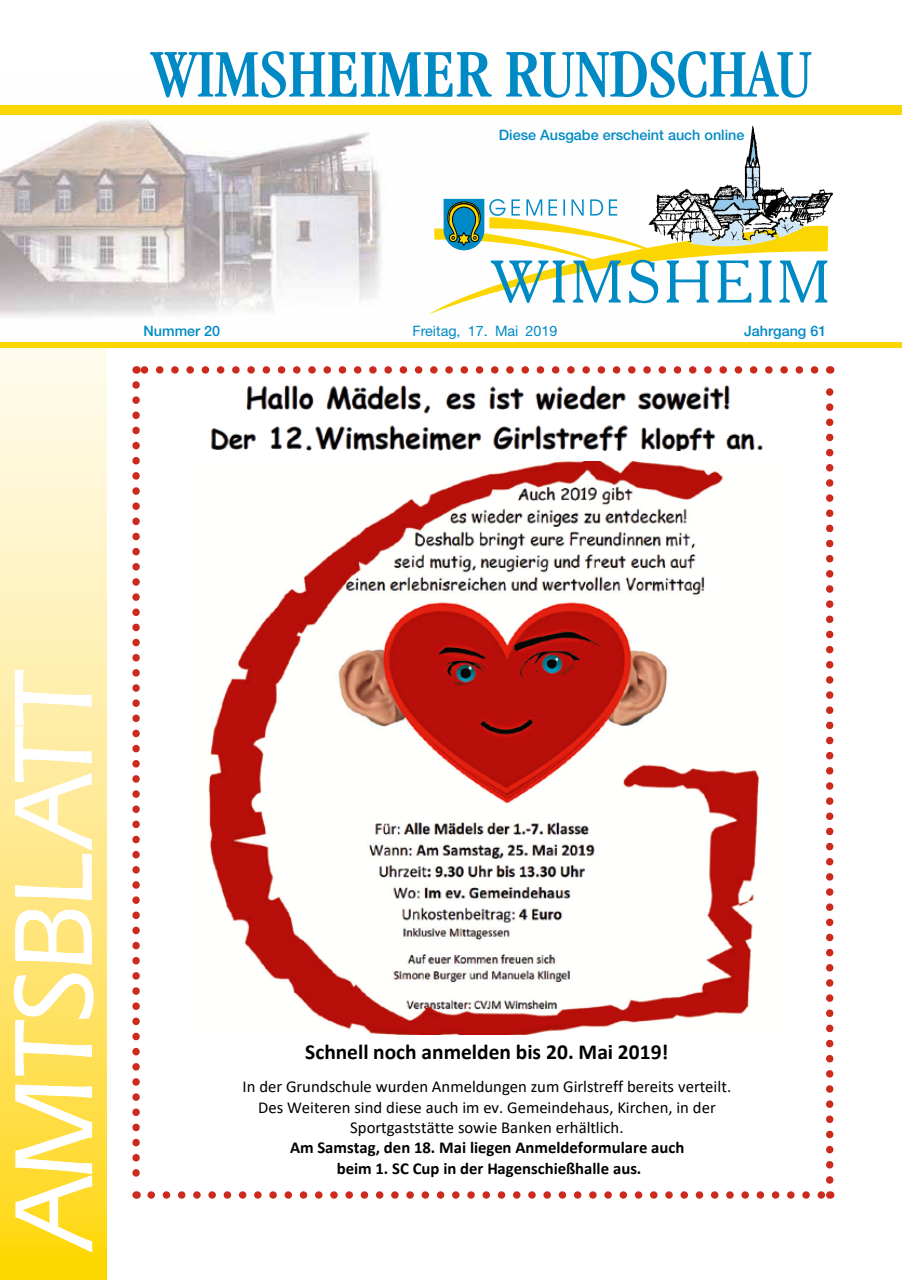
<style>
.page{position:relative;width:902px;height:1280px;background:#fff}
.page>*{position:absolute;margin:0;border:0;box-sizing:border-box;transform-origin:0 0}
.t1{font:700 21.45px "Calibri";color:#000}
.t2{font:16.65px/20.4px "Calibri";color:#000;text-align:center}
.t3{font:700 16.65px/20.5px "Calibri";color:#000;text-align:center}
.t4{font:500 14.4px "Helvetica Neue";color:#008ac5}
.t5{font:14.4px "Helvetica Neue";color:#008ac5}
</style>
<div class="page">
<svg style="left:0;top:348px;width:106px;height:932px;background:#feeea7"></svg>
<img style="left:0;top:119px;width:430px;height:198px">
<svg style="left:428px;top:216px;width:400px;height:98px"></svg>
<img style="left:645px;top:189px;width:188px;height:53px">
<svg style="left:150px;top:51px;width:661px;height:165px"></svg>
<div style="left:0;top:105px;width:901px;height:10px;background:#fcd600"></div>
<div style="left:0;top:342px;width:901px;height:6px;background:#fcd600"></div>
<svg style="left:14px;top:670px;width:79px;height:582px"></svg>
<img style="left:208px;top:461px;width:551px;height:573px">
<img style="left:139px;top:366px;width:680px;height:84px">
<svg style="left:151px;top:1191px;width:671px;height:8px"></svg>
<svg style="left:144px;top:366px;width:670px;height:8px"></svg>
<svg style="left:132px;top:385px;width:8px;height:814px"></svg>
<svg style="left:826px;top:366px;width:7px;height:814px"></svg>
<p class="t4" style="left:499px;top:126px;width:247px">Diese Ausgabe erscheint auch online</p>
<p class="t4" style="left:144px;top:322px;width:78px">Nummer 20</p>
<p class="t5" style="left:412px;top:322px;width:147px">Freitag, 17. Mai 2019</p>
<p class="t4" style="left:744px;top:322px;width:84px">Jahrgang 61</p>
<p class="t1" style="left:305px;top:1037px;width:365px">Schnell noch anmelden bis 20. Mai 2019!</p>
<p class="t2" style="left:242px;top:1076px;width:490px">In der Grundschule wurden Anmeldungen zum Girlstreff bereits verteilt.<br>Des Weiteren sind diese auch im ev. Gemeindehaus, Kirchen, in der<br>Sportgaststätte sowie Banken erhältlich.</p>
<p class="t3" style="left:290px;top:1137px;width:396px">Am Samstag, den 18. Mai liegen Anmeldeformulare auch beim 1. SC Cup in der Hagenschießhalle aus.</p>
</div>
